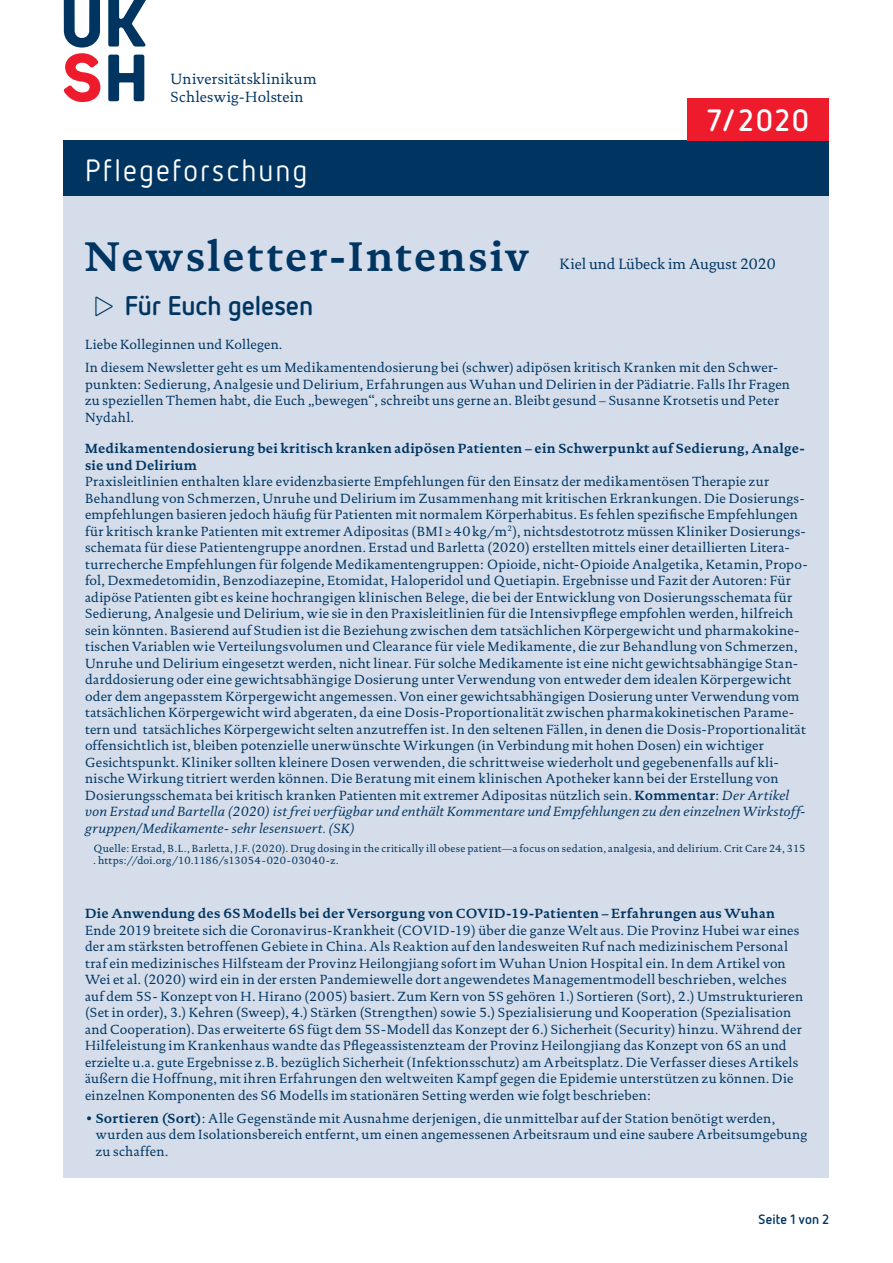
<style>
.page{position:relative;width:893px;height:1263px;background:#fff}
.page>*{position:absolute;margin:0;border:0;box-sizing:border-box;transform-origin:0 0}
.t1{font:700 42px "DTL Documenta TOT";letter-spacing:.045em;color:#003562}
.t2{font:30.75px "Netto OT";letter-spacing:.075em;color:#fff}
.t3{font:700 30.75px "Netto OT";color:#fff}
.t4{font:700 27px "Netto OT";letter-spacing:-.005em;color:#003562}
.t5{font:15px/18px "DTL Documenta TOT";letter-spacing:.02em;color:#003562}
.t6{font:15px "DTL Documenta WT";color:#003562}
.t7{font:13.5px/16.5px "DTL Documenta TOT";letter-spacing:.02em;color:#003562}
.t8{font:700 13.5px/16.5px "DTL Documenta TOT";letter-spacing:.015em;color:#003562}
.t9{font:700 13.5px "Netto OT";letter-spacing:.01em;color:#003562}
.t10{font:10.5px/12.6px "DTL Documenta TOT";letter-spacing:.03em;color:#003562}
.s1{font-family:"Netto Icons OT";font-weight:300}
.s2{font-weight:700}
.s3{font-style:italic}
</style>
<div class="page">
<div style="left:64px;top:140px;width:765px;height:56px;background:#003562"></div>
<div style="left:64px;top:196px;width:765px;height:982px;background:#d4dde9"></div>
<svg style="left:108px;top:55px;width:36px;height:46px"></svg>
<svg style="left:64px;top:0;width:36px;height:102px"></svg>
<svg style="left:108px;top:0;width:38px;height:47px"></svg>
<div style="left:688px;top:98px;width:141px;height:42px;background:#ee1b2d"></div>
<p class="t5" style="left:171px;top:70px;width:148px">Universitätsklinikum<br>Schleswig-Holstein</p>
<h2 class="t2" style="left:85px;top:151px;width:224px">Pflegeforschung</h2>
<h1 class="t1" style="left:85px;top:231px;width:446px">Newsletter-Intensiv</h1>
<h2 class="t3" style="left:707px;top:101px;width:103px">7/2020</h2>
<p class="t6" style="left:560px;top:255px;width:218px">Kiel und Lübeck im August 2020</p>
<h3 class="t4" style="left:85px;top:288px;width:230px"><span class="s1">&gt;</span> Für Euch gelesen</h3>
<p class="t7" style="left:85px;top:333px;width:695px;line-height:23px">Liebe Kolleginnen und Kollegen.<br>In diesem Newsletter geht es um Medikamentendosierung bei (schwer) adipösen kritisch Kranken mit den Schwer-</p>
<p class="t7" style="left:85px;top:376px;width:706px">punkten: Sedierung, Analgesie und Delirium, Erfahrungen aus Wuhan und Delirien in der Pädiatrie. Falls Ihr Fragen zu speziellen Themen habt, die Euch „bewegen“, schreibt uns gerne an. Bleibt gesund – Susanne Krotsetis und Peter<br>Nydahl.</p>
<p class="t8" style="left:85px;top:440px;width:721px">Medikamentendosierung bei kritisch kranken adipösen Patienten – ein Schwerpunkt auf Sedierung, Analge&shy;sie und Delirium</p>
<p class="t7" style="left:85px;top:473px;width:724px">Praxisleitlinien enthalten klare evidenzbasierte Empfehlungen für den Einsatz der medikamentösen Therapie zur Behandlung von Schmerzen, Unruhe und Delirium im Zusammenhang mit kritischen Erkrankungen. Die Dosierungs&shy;empfehlungen basieren jedoch häufig für Patienten mit normalem Körperhabitus. Es fehlen spezifische Empfehlungen für kritisch kranke Patienten mit extremer Adipositas (BMI ≥ 40 kg/m<sup>2</sup>), nichtsdestotrotz müssen Kliniker Dosierungs&shy;schemata für diese Patientengruppe anordnen. Erstad und Barletta (2020) erstellten mittels einer detaillierten Litera&shy;turrecherche Empfehlungen für folgende Medikamentengruppen: Opioide, nicht-Opioide Analgetika, Ketamin, Propo&shy;fol, Dexmedetomidin, Benzodiazepine, Etomidat, Haloperidol und Quetiapin. Ergebnisse und Fazit der Autoren: Für adipöse Patienten gibt es keine hochrangigen klinischen Belege, die bei der Entwicklung von Dosierungsschemata für Sedierung, Analgesie und Delirium, wie sie in den Praxisleitlinien für die Intensivpflege empfohlen werden, hilfreich sein könnten. Basierend auf Studien ist die Beziehung zwischen dem tatsächlichen Körpergewicht und pharmakokine&shy;tischen Variablen wie Verteilungsvolumen und Clearance für viele Medikamente, die zur Behandlung von Schmerzen, Unruhe und Delirium eingesetzt werden, nicht linear. Für solche Medikamente ist eine nicht gewichtsabhängige Stan&shy;darddosierung oder eine gewichtsabhängige Dosierung unter Verwendung von entweder dem idealen Körpergewicht oder dem angepasstem Körpergewicht angemessen. Von einer gewichtsabhängigen Dosierung unter Verwendung vom tatsächlichen Körpergewicht wird abgeraten, da eine Dosis-Proportionalität zwischen pharmakokinetischen Parame&shy;tern und tatsächliches Körpergewicht selten anzutreffen ist. In den seltenen Fällen, in denen die Dosis-Proportionalität offensichtlich ist, bleiben potenzielle unerwünschte Wirkungen (in Verbindung mit hohen Dosen) ein wichtiger Gesichtspunkt. Kliniker sollten kleinere Dosen verwenden, die schrittweise wiederholt und gegebenenfalls auf kli&shy;nische Wirkung titriert werden können. Die Beratung mit einem klinischen Apotheker kann bei der Erstellung von Dosierungsschemata bei kritisch kranken Patienten mit extremer Adipositas nützlich sein. <span class="s2">Kommentar</span>: <span class="s3">Der Artikel von Erstad und Bartella (2020) ist frei verfügbar und enthält Kommentare und Empfehlungen zu den einzelnen Wirkstoff&shy;gruppen/Medikamente- sehr lesenswert. (SK)</span></p>
<p class="t10" style="left:94px;top:842px;width:713px">Quelle: Erstad, B.L., Barletta, J.F. (2020). Drug dosing in the critically ill obese patient—a focus on sedation, analgesia, and delirium. Crit Care 24, 315 . https://doi.org/10.1186/s13054-020-03040-z.</p>
<p class="t8" style="left:85px;top:905px;width:692px">Die Anwendung des 6S Modells bei der Versorgung von COVID-19-Patienten – Erfahrungen aus Wuhan</p>
<p class="t7" style="left:85px;top:922px;width:720px">Ende 2019 breitete sich die Coronavirus-Krankheit (COVID-19) über die ganze Welt aus. Die Provinz Hubei war eines der am stärksten betroffenen Gebiete in China. Als Reaktion auf den landesweiten Ruf nach medizinischem Personal traf ein medizinisches Hilfsteam der Provinz Heilongjiang sofort im Wuhan Union Hospital ein. In dem Artikel von Wei et al. (2020) wird ein in der ersten Pandemiewelle dort angewendetes Managementmodell beschrieben, welches auf dem 5S- Konzept von H. Hirano (2005) basiert. Zum Kern von 5S gehören 1.) Sortieren (Sort), 2.) Umstrukturieren (Set in order), 3.) Kehren (Sweep), 4.) Stärken (Strengthen) sowie 5.) Spezialisierung und Kooperation (Spezialisation and Cooperation). Das erweiterte 6S fügt dem 5S-Modell das Konzept der 6.) Sicherheit (Security) hinzu. Während der Hilfeleistung im Krankenhaus wandte das Pflegeassistenzteam der Provinz Heilongjiang das Konzept von 6S an und erzielte u.a. gute Ergebnisse z.B. bezüglich Sicherheit (Infektionsschutz) am Arbeitsplatz. Die Verfasser dieses Artikels äußern die Hoffnung, mit ihren Erfahrungen den weltweiten Kampf gegen die Epidemie unterstützen zu können. Die einzelnen Komponenten des S6 Modells im stationären Setting werden wie folgt beschrieben:</p>
<p class="t7" style="left:96px;top:1110px;width:713px;text-indent:-11px">• <span class="s2">Sortieren (Sort)</span>: Alle Gegenstände mit Ausnahme derjenigen, die unmittelbar auf der Station benötigt werden, wurden aus dem Isolationsbereich entfernt, um einen angemessenen Arbeitsraum und eine saubere Arbeitsumgebung zu schaffen.</p>
<p class="t9" style="left:759px;top:1210px;width:72px">Seite 1 von 2</p>
</div>
